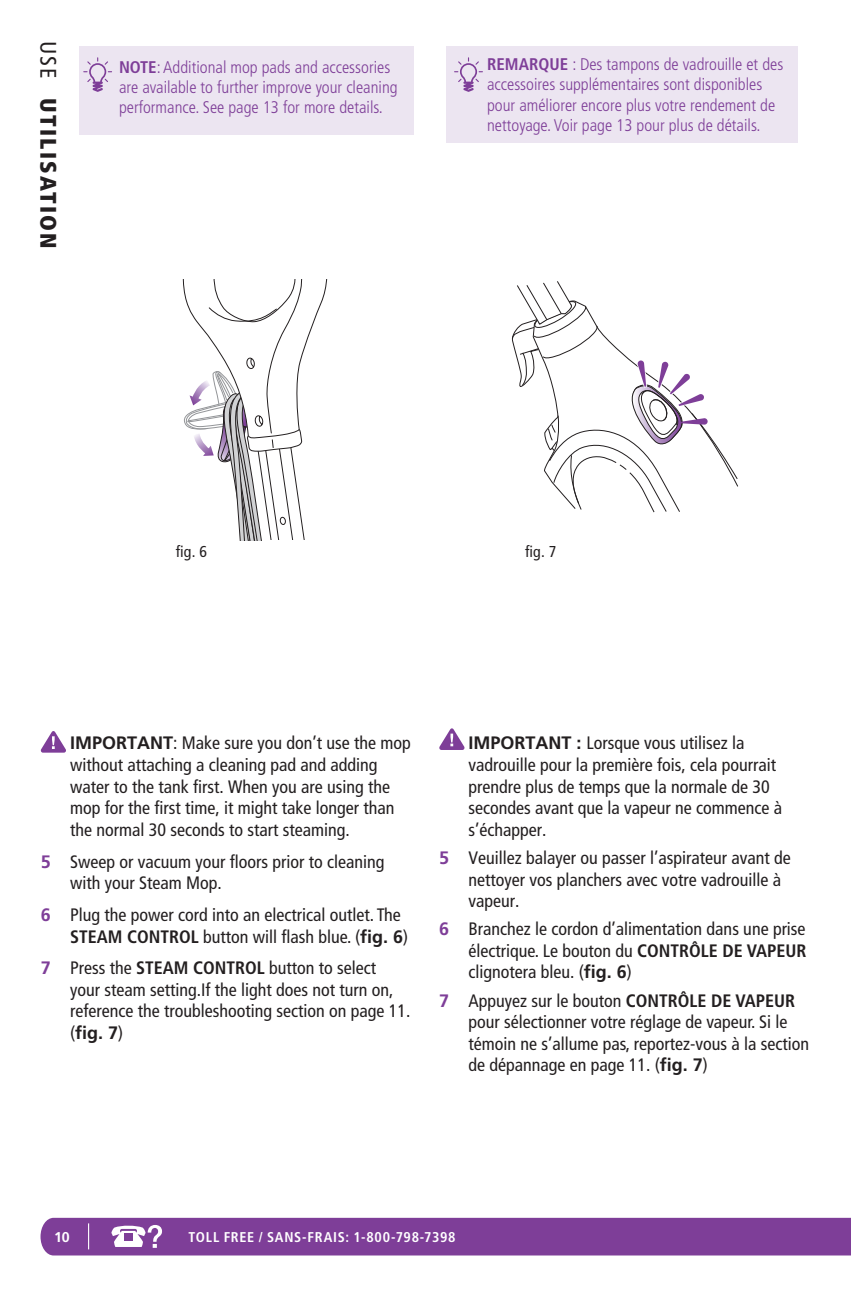
<style>
.page{position:relative;width:851px;height:1296px;background:#fff}
.page>*{position:absolute;margin:0;border:0;box-sizing:border-box;transform-origin:0 0}
.t1{font:900 condensed 22.5px "Frutiger LT Std";letter-spacing:.1em;color:#231f20}
.t2{font:condensed 18px/21.6px "Frutiger LT Std";color:#231f20}
.t3{font:300 condensed 16.88px/20.2px "Frutiger LT Std";color:#7e3e98}
.t4{font:condensed 15.75px "Frutiger LT Std";color:#231f20}
.t5{font:700 condensed 14.17px "Frutiger LT Std";letter-spacing:.05em;color:#fff}
.t6{font:700 14.17px "Frutiger LT Std";color:#fff}
.s1{font-weight:400}
.s2{font-weight:700}
.s3{font-weight:700;font-stretch:normal}
.s4{font-weight:700;font-stretch:normal;color:#7e3e98}
</style>
<div class="page">
<div style="left:40px;top:1218px;width:810px;height:38px;background:#7e3e98"></div>
<svg style="left:40px;top:731px;width:26px;height:22px"></svg>
<svg style="left:182px;top:279px;width:146px;height:262px"></svg>
<svg style="left:511px;top:281px;width:227px;height:232px"></svg>
<svg style="left:439px;top:728px;width:26px;height:22px"></svg>
<div style="left:80px;top:46px;width:334px;height:89px;background:#ece5f1"></div>
<svg style="left:83px;top:57px;width:29px;height:35px"></svg>
<div style="left:446px;top:46px;width:351px;height:97px;background:#ece5f1"></div>
<svg style="left:454px;top:57px;width:29px;height:35px"></svg>
<p class="t1" style="left:62px;top:40px;width:210px;rotate:90deg"><span class="s1">USE</span> UTILISATION</p>
<p class="t3" style="left:119px;top:57px;width:280px"><span class="s2">NOTE</span>: Additional mop pads and accessories are available to further improve your cleaning performance. See page 13 for more details.</p>
<p class="t3" style="left:487px;top:54px;width:297px"><span class="s2">REMARQUE</span> : Des tampons de vadrouille et des accessoires supplémentaires sont disponibles pour améliorer encore plus votre rendement de nettoyage. Voir page 13 pour plus de détails.</p>
<p class="t4" style="left:176px;top:542px;width:33px">fig. 6</p>
<p class="t4" style="left:525px;top:542px;width:33px">fig. 7</p>
<p class="t2" style="left:70px;top:733px;width:342px"><span class="s3">IMPORTANT</span>: Make sure you don’t use the mop without attaching a cleaning pad and adding water to the tank first. When you are using the mop for the first time, it might take longer than the normal 30 seconds to start steaming.</p>
<p class="t2" style="left:70px;top:851px;width:316px;text-indent:-29px"><span class="s4">5</span> Sweep or vacuum your floors prior to cleaning with your Steam Mop.</p>
<p class="t2" style="left:70px;top:904px;width:339px;text-indent:-29px"><span class="s4">6</span> Plug the power cord into an electrical outlet. The<br><span class="s2">STEAM CONTROL</span> button will flash blue. (<span class="s3">fig. 6</span>)</p>
<p class="t2" style="left:70px;top:957px;width:342px;text-indent:-29px"><span class="s4">7</span> Press the <span class="s2">STEAM CONTROL</span> button to select your steam setting.If the light does not turn on, reference the troubleshooting section on page 11. (<span class="s3">fig. 7</span>)</p>
<p class="t2" style="left:468px;top:733px;width:315px"><span class="s3">IMPORTANT :</span> Lorsque vous utilisez la vadrouille pour la première fois, cela pourrait prendre plus de temps que la normale de 30 secondes avant que la vapeur ne commence à s’échapper.</p>
<p class="t2" style="left:468px;top:847px;width:324px;text-indent:-29px"><span class="s4">5</span> Veuillez balayer ou passer l’aspirateur avant de nettoyer vos planchers avec votre vadrouille à vapeur.</p>
<p class="t2" style="left:468px;top:918px;width:339px;text-align:justify;text-indent:-29px"><span class="s4">6</span> Branchez le cordon d’alimentation dans une prise électrique. Le bouton du <span class="s2">CONTRÔLE DE VAPEUR </span>clignotera bleu. (<span class="s3">fig. 6</span>)</p>
<p class="t2" style="left:468px;top:990px;width:342px;text-indent:-29px"><span class="s4">7</span> Appuyez sur le bouton <span class="s2">CONTRÔLE DE VAPEUR </span>pour sélectionner votre réglage de vapeur. Si le témoin ne s’allume pas, reportez-vous à la section de dépannage en page 11. (<span class="s3">fig. 7</span>)</p>
<p class="t6" style="left:54px;top:1228px;width:17px">10</p>
<p class="t5" style="left:189px;top:1228px;width:268px">TOLL FREE / SANS-FRAIS: 1-800-798-7398</p>
</div>
